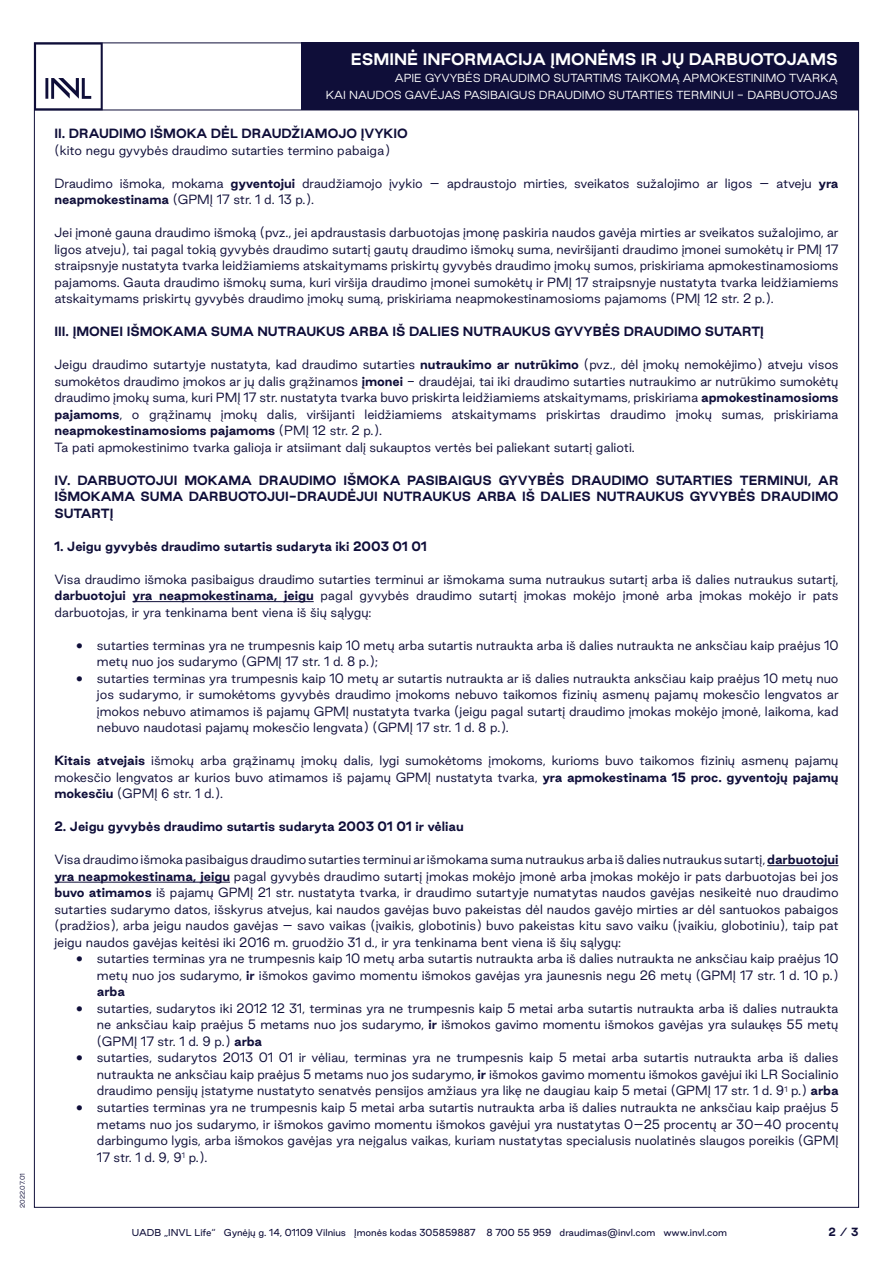
<style>
.page{position:relative;width:893px;height:1263px;background:#fff}
.page>*{position:absolute;margin:0;border:0;box-sizing:border-box;transform-origin:0 0}
.t1{font:700 15px "Good Sans";color:#fff}
.t2{font:300 12px/16.5px "Good Sans";color:#0f0e39;text-align:justify}
.t3{font:700 12px/16.5px "Good Sans";color:#0f0e39;text-align:justify}
.t4{font:300 10.5px/16.8px "Good Sans";color:#fff;text-align:right}
.t5{font:700 10.5px "Good Sans";color:#0f0e39}
.t6{font:9px "Good Sans";color:#0f0e39}
.t7{font:300 6px "Good Sans";letter-spacing:-.01em;color:#0f0e39}
.s1{font-weight:700}
.s2{font-weight:400}
</style>
<div class="page">
<svg style="left:34px;top:43px;width:69px;height:67px"></svg>
<hr style="left:34px;top:110px;width:825px;height:1px;background:#0f0e39">
<div style="left:301px;top:43px;width:558px;height:67px;background:#0f0e39"></div>
<hr style="left:132px;top:601px;width:182px;height:1px;background:#0f0e39">
<hr style="left:767px;top:865px;width:71px;height:1px;background:#0f0e39">
<hr style="left:54px;top:882px;width:176px;height:1px;background:#0f0e39">
<p class="t7" style="left:18px;top:1208px;width:36px;rotate:-90deg">2022.07.01</p>
<p class="t1" style="left:351px;top:48px;width:488px">ESMINĖ INFORMACIJA ĮMONĖMS IR JŲ DARBUOTOJAMS</p>
<p class="t4" style="left:326px;top:69px;width:513px">APIE GYVYBĖS DRAUDIMO SUTARTIMS TAIKOMĄ APMOKESTINIMO TVARKĄ<br>KAI NAUDOS GAVĖJAS PASIBAIGUS DRAUDIMO SUTARTIES TERMINUI - DARBUOTOJAS</p>
<p class="t3" style="left:54px;top:125px;width:355px">II. DRAUDIMO IŠMOKA DĖL DRAUDŽIAMOJO ĮVYKIO</p>
<p class="t2" style="left:54px;top:142px;width:337px">(kito negu gyvybės draudimo sutarties termino pabaiga)</p>
<p class="t2" style="left:54px;top:175px;width:785px">Draudimo išmoka, mokama <span class="s1">gyventojui</span> draudžiamojo įvykio – apdraustojo mirties, sveikatos sužalojimo ar ligos – atveju <span class="s1">yra neapmokestinama</span> (GPMĮ 17 str. 1 d. 13 p.).</p>
<p class="t2" style="left:54px;top:224px;width:786px">Jei įmonė gauna draudimo išmoką (pvz., jei apdraustasis darbuotojas įmonę paskiria naudos gavėja mirties ar sveikatos sužalojimo, ar ligos atveju), tai pagal tokią gyvybės draudimo sutartį gautų draudimo išmokų suma, neviršijanti draudimo įmonei sumokėtų ir PMĮ 17 straipsnyje nustatyta tvarka leidžiamiems atskaitymams priskirtų gyvybės draudimo įmokų sumos, priskiriama apmokestinamosioms pajamoms. Gauta draudimo išmokų suma, kuri viršija draudimo įmonei sumokėtų ir PMĮ 17 straipsnyje nustatyta tvarka leidžiamiems atskaitymams priskirtų gyvybės draudimo įmokų sumą, priskiriama neapmokestinamosioms pajamoms (PMĮ 12 str. 2 p.).</p>
<p class="t3" style="left:54px;top:323px;width:711px">III. ĮMONEI IŠMOKAMA SUMA NUTRAUKUS ARBA IŠ DALIES NUTRAUKUS GYVYBĖS DRAUDIMO SUTARTĮ</p>
<p class="t2" style="left:54px;top:356px;width:786px;text-align:left">Jeigu draudimo sutartyje nustatyta, kad draudimo sutarties <span class="s1">nutraukimo ar nutrūkimo</span> (pvz., dėl įmokų nemokėjimo) atveju visos sumokėtos draudimo įmokos ar jų dalis grąžinamos <span class="s1">įmonei</span> - draudėjai, tai iki draudimo sutarties nutraukimo ar nutrūkimo sumokėtų draudimo įmokų suma, kuri PMĮ 17 str. nustatyta tvarka buvo priskirta leidžiamiems atskaitymams, priskiriama <span class="s1">apmokestinamosioms pajamoms</span>, o grąžinamų įmokų dalis, viršijanti leidžiamiems atskaitymams priskirtas draudimo įmokų sumas, priskiriama <span class="s1">neapmokestinamosioms pajamoms</span> (PMĮ 12 str. 2 p.).<br>Ta pati apmokestinimo tvarka galioja ir atsiimant dalį sukauptos vertės bei paliekant sutartį galioti.</p>
<p class="t3" style="left:54px;top:472px;width:786px">IV. DARBUOTOJUI MOKAMA DRAUDIMO IŠMOKA PASIBAIGUS GYVYBĖS DRAUDIMO SUTARTIES TERMINUI, AR IŠMOKAMA SUMA DARBUOTOJUI-DRAUDĖJUI NUTRAUKUS ARBA IŠ DALIES NUTRAUKUS GYVYBĖS DRAUDIMO SUTARTĮ</p>
<p class="t3" style="left:54px;top:538px;width:374px">1. Jeigu gyvybės draudimo sutartis sudaryta iki 2003 01 01</p>
<p class="t2" style="left:54px;top:571px;width:786px">Visa draudimo išmoka pasibaigus draudimo sutarties terminui ar išmokama suma nutraukus sutartį arba iš dalies nutraukus sutartį, <span class="s1">darbuotojui yra neapmokestinama, jeigu</span> pagal gyvybės draudimo sutartį įmokas mokėjo įmonė arba įmokas mokėjo ir pats darbuotojas, ir yra tenkinama bent viena iš šių sąlygų:</p>
<p class="t2" style="left:97px;top:637px;width:743px;text-indent:-21px">• sutarties terminas yra ne trumpesnis kaip 10 metų arba sutartis nutraukta arba iš dalies nutraukta ne anksčiau kaip praėjus 10 metų nuo jos sudarymo (GPMĮ 17 str. 1 d. 8 p.);</p>
<p class="t2" style="left:97px;top:670px;width:743px;text-indent:-21px">• sutarties terminas yra trumpesnis kaip 10 metų ar sutartis nutraukta ar iš dalies nutraukta anksčiau kaip praėjus 10 metų nuo jos sudarymo, ir sumokėtoms gyvybės draudimo įmokoms nebuvo taikomos fizinių asmenų pajamų mokesčio lengvatos ar įmokos nebuvo atimamos iš pajamų GPMĮ nustatyta tvarka (jeigu pagal sutartį draudimo įmokas mokėjo įmonė, laikoma, kad nebuvo naudotasi pajamų mokesčio lengvata) (GPMĮ 17 str. 1 d. 8 p.).</p>
<p class="t2" style="left:54px;top:752px;width:786px"><span class="s1">Kitais atvejais</span> išmokų arba grąžinamų įmokų dalis, lygi sumokėtoms įmokoms, kurioms buvo taikomos fizinių asmenų pajamų mokesčio lengvatos ar kurios buvo atimamos iš pajamų GPMĮ nustatyta tvarka, <span class="s1">yra apmokestinama 15 proc. gyventojų pajamų mokesčiu</span> (GPMĮ 6 str. 1 d.).</p>
<p class="t3" style="left:54px;top:818px;width:411px">2. Jeigu gyvybės draudimo sutartis sudaryta 2003 01 01 ir vėliau</p>
<p class="t2" style="left:54px;top:851px;width:786px">Visa draudimo išmoka pasibaigus draudimo sutarties terminui ar išmokama suma nutraukus arba iš dalies nutraukus sutartį, <span class="s1">darbuotojui yra neapmokestinama, jeigu</span> pagal gyvybės draudimo sutartį įmokas mokėjo įmonė arba įmokas mokėjo ir pats darbuotojas bei jos <span class="s1">buvo atimamos</span> iš pajamų GPMĮ 21 str. nustatyta tvarka, ir draudimo sutartyje numatytas naudos gavėjas nesikeitė nuo draudimo sutarties sudarymo datos, išskyrus atvejus, kai naudos gavėjas buvo pakeistas dėl naudos gavėjo mirties ar dėl santuokos pabaigos (pradžios), arba jeigu naudos gavėjas – savo vaikas (įvaikis, globotinis) buvo pakeistas kitu savo vaiku (įvaikiu, globotiniu), taip pat jeigu naudos gavėjas keitėsi iki 2016 m. gruodžio 31 d., ir yra tenkinama bent viena iš šių sąlygų:</p>
<p class="t2" style="left:97px;top:950px;width:743px;text-indent:-21px">• sutarties terminas yra ne trumpesnis kaip 10 metų arba sutartis nutraukta arba iš dalies nutraukta ne anksčiau kaip praėjus 10 metų nuo jos sudarymo, <span class="s1">ir</span> išmokos gavimo momentu išmokos gavėjas yra jaunesnis negu 26 metų (GPMĮ 17 str. 1 d. 10 p.) <span class="s1">arba</span></p>
<p class="t2" style="left:97px;top:1000px;width:743px;text-indent:-21px">• sutarties, sudarytos iki 2012 12 31, terminas yra ne trumpesnis kaip 5 metai arba sutartis nutraukta arba iš dalies nutraukta ne anksčiau kaip praėjus 5 metams nuo jos sudarymo, <span class="s1">ir</span> išmokos gavimo momentu išmokos gavėjas yra sulaukęs 55 metų (GPMĮ 17 str. 1 d. 9 p.) <span class="s1">arba</span></p>
<p class="t2" style="left:97px;top:1049px;width:743px;text-indent:-21px">• sutarties, sudarytos 2013 01 01 ir vėliau, terminas yra ne trumpesnis kaip 5 metai arba sutartis nutraukta arba iš dalies nutraukta ne anksčiau kaip praėjus 5 metams nuo jos sudarymo, <span class="s1">ir</span> išmokos gavimo momentu išmokos gavėjui iki LR Socialinio draudimo pensijų įstatyme nustatyto senatvės pensijos amžiaus yra likę ne daugiau kaip 5 metai (GPMĮ 17 str. 1 d. 9<sup>1</sup> p.) <span class="s1">arba</span></p>
<p class="t2" style="left:97px;top:1099px;width:743px;text-indent:-21px">• sutarties terminas yra ne trumpesnis kaip 5 metai arba sutartis nutraukta arba iš dalies nutraukta ne anksčiau kaip praėjus 5 metams nuo jos sudarymo, ir išmokos gavimo momentu išmokos gavėjui yra nustatytas 0–25 procentų ar 30–40 procentų darbingumo lygis, arba išmokos gavėjas yra neįgalus vaikas, kuriam nustatytas specialusis nuolatinės slaugos poreikis (GPMĮ 17 str. 1 d. 9, 9<sup>1</sup> p.).</p>
<p class="t6" style="left:132px;top:1226px;width:597px">UADB „INVL Life“ Gynėjų g. 14, 01109 Vilnius Įmonės kodas 305859887 8 700 55 959 draudimas@invl.com www.invl.com</p>
<p class="t5" style="left:828px;top:1224px;width:32px">2 <span class="s2">/</span> 3</p>
</div>
